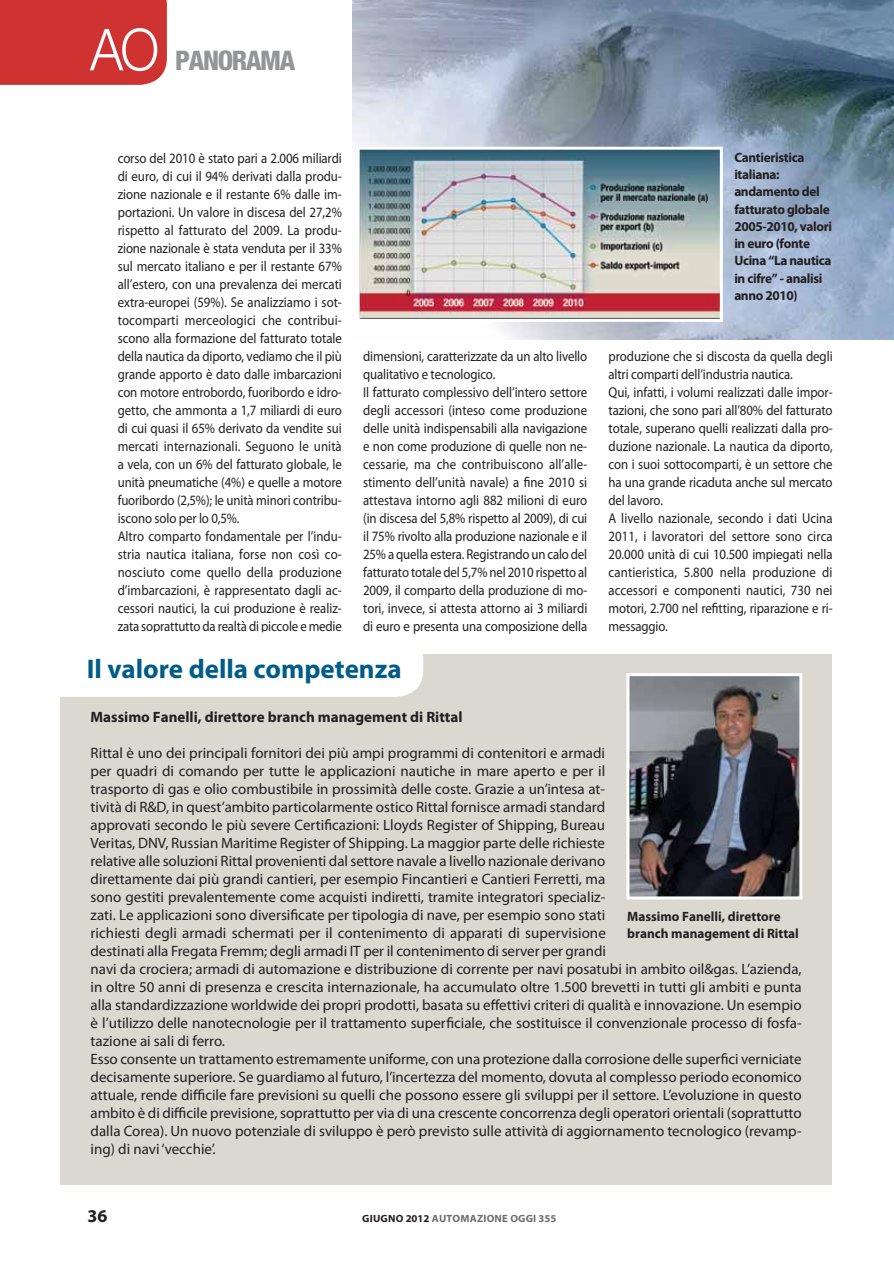
<style>
.page{position:relative;width:894px;height:1264px;background:#fff}
.page>*{position:absolute;margin:0;border:0;box-sizing:border-box;transform-origin:0 0}
.t1{font:700 27px "Myriad Pro";color:#005c88}
.t2{font:800 condensed 27px "Helvetica Neue LT";letter-spacing:-.05em;color:#939598}
.t3{font:700 18px "Myriad Pro";color:#231f20}
.t4{font:15px/18px "Myriad Pro";color:#231f20}
.t5{font:700 15px "Myriad Pro";color:#231f20}
.t6{font:14.25px/18px "Myriad Pro";letter-spacing:-.005em;color:#231f20;scale:.9 1}
.t7{font:700 13.5px/17.2px "Myriad Pro";letter-spacing:-.025em;color:#231f20}
.t8{font:700 13.5px/17.2px "Myriad Pro";color:#231f20}
.t9{font:700 10.5px "Myriad Pro";letter-spacing:.02em;color:#6d6e70}
.s1{font-weight:300;font-stretch:normal;font-size:57.9px;color:#fff}
.s2{color:#231f20}
</style>
<div class="page">
<img style="left:352px;top:0;width:541px;height:340px">
<div style="left:0;top:0;width:167px;height:85px;background:#ce3331"></div>
<div style="left:61px;top:654px;width:770px;height:531px;background:#dbd8d0"></div>
<div style="left:61px;top:654px;width:362px;height:43px;background:#fff"></div>
<img style="left:626px;top:673px;width:176px;height:226px">
<img style="left:356px;top:147px;width:366px;height:175px">
<h1 class="t2" style="left:90px;top:51px;width:207px"><span class="s1">AO</span> PANORAMA</h1>
<p class="t6" style="left:118px;top:151px;width:250px">corso del 2010 è stato pari a 2.006 miliardi di euro, di cui il 94% derivati dalla produ&shy;zione nazionale e il restante 6% dalle im&shy;portazioni. Un valore in discesa del 27,2% rispetto al fatturato del 2009. La produ&shy;zione nazionale è stata venduta per il 33% sul mercato italiano e per il restante 67% all’estero, con una prevalenza dei mercati extra-europei (59%). Se analizziamo i sot&shy;tocomparti merceologici che contribui&shy;scono alla formazione del fatturato totale della nautica da diporto, vediamo che il più grande apporto è dato dalle imbarcazioni con motore entrobordo, fuoribordo e idro&shy;getto, che ammonta a 1,7 miliardi di euro di cui quasi il 65% derivato da vendite sui mercati internazionali. Seguono le unità a vela, con un 6% del fatturato globale, le unità pneumatiche (4%) e quelle a motore fuoribordo (2,5%); le unità minori contribu&shy;iscono solo per lo 0,5%.<br>Altro comparto fondamentale per l’indu&shy;stria nautica italiana, forse non così co&shy;nosciuto come quello della produzione d’imbarcazioni, è rappresentato dagli ac&shy;cessori nautici, la cui produzione è realiz&shy;zata soprattutto da realtà di piccole e medie</p>
<p class="t7" style="left:734px;top:150px;width:99px">Cantieristica italiana: andamento del fatturato globale<br>2005-2010, valori in euro (fonte<br>Ucina “La nautica in cifre” - analisi anno 2010)</p>
<p class="t6" style="left:363px;top:349px;width:250px">dimensioni, caratterizzate da un alto livello qualitativo e tecnologico.<br>Il fatturato complessivo dell’intero settore degli accessori (inteso come produzione delle unità indispensabili alla navigazione e non come produzione di quelle non ne&shy;cessarie, ma che contribuiscono all’alle&shy;stimento dell’unità navale) a fine 2010 si attestava intorno agli 882 milioni di euro (in discesa del 5,8% rispetto al 2009), di cui il 75% rivolto alla produzione nazionale e il 25% a quella estera. Registrando un calo del fatturato totale del 5,7% nel 2010 rispetto al 2009, il comparto della produzione di mo&shy;tori, invece, si attesta attorno ai 3 miliardi di euro e presenta una composizione della</p>
<p class="t6" style="left:608px;top:349px;width:250px">produzione che si discosta da quella degli altri comparti dell’industria nautica.<br>Qui, infatti, i volumi realizzati dalle impor&shy;tazioni, che sono pari all’80% del fatturato totale, superano quelli realizzati dalla pro&shy;duzione nazionale. La nautica da diporto, con i suoi sottocomparti, è un settore che ha una grande ricaduta anche sul mercato del lavoro.<br>A livello nazionale, secondo i dati Ucina 2011, i lavoratori del settore sono circa 20.000 unità di cui 10.500 impiegati nella cantieristica, 5.800 nella produzione di accessori e componenti nautici, 730 nei motori, 2.700 nel refitting, riparazione e ri&shy;messaggio.</p>
<h1 class="t1" style="left:87px;top:659px;width:316px">Il valore della competenza</h1>
<p class="t5" style="left:91px;top:711px;width:373px">Massimo Fanelli, direttore branch management di Rittal</p>
<p class="t4" style="left:91px;top:746px;width:712px">Rittal è uno dei principali fornitori dei più ampi programmi di contenitori e armadi<br>per quadri di comando per tutte le applicazioni nautiche in mare aperto e per il<br>trasporto di gas e olio combustibile in prossimità delle coste. Grazie a un’intesa at-<br>tività di R&amp;D, in quest’ambito particolarmente ostico Rittal fornisce armadi standard<br>approvati secondo le più severe Certificazioni: Lloyds Register of Shipping, Bureau<br>Veritas, DNV, Russian Maritime Register of Shipping. La maggior parte delle richieste<br>relative alle soluzioni Rittal provenienti dal settore navale a livello nazionale derivano<br>direttamente dai più grandi cantieri, per esempio Fincantieri e Cantieri Ferretti, ma<br>sono gestiti prevalentemente come acquisti indiretti, tramite integratori specializ-<br>zati. Le applicazioni sono diversificate per tipologia di nave, per esempio sono stati<br>richiesti degli armadi schermati per il contenimento di apparati di supervisione<br>destinati alla Fregata Fremm; degli armadi IT per il contenimento di server per grandi<br>navi da crociera; armadi di automazione e distribuzione di corrente per navi posatubi in ambito oil&amp;gas. L’azienda, in oltre 50 anni di presenza e crescita internazionale, ha accumulato oltre 1.500 brevetti in tutti gli ambiti e punta alla standardizzazione worldwide dei propri prodotti, basata su effettivi criteri di qualità e innovazione. Un esempio è l’utilizzo delle nanotecnologie per il trattamento superficiale, che sostituisce il convenzionale processo di fosfa&shy;tazione ai sali di ferro.<br>Esso consente un trattamento estremamente uniforme, con una protezione dalla corrosione delle superfici verniciate decisamente superiore. Se guardiamo al futuro, l’incertezza del momento, dovuta al complesso periodo economico attuale, rende difficile fare previsioni su quelli che possono essere gli sviluppi per il settore. L’evoluzione in questo ambito è di difficile previsione, soprattutto per via di una crescente concorrenza degli operatori orientali (soprattutto dalla Corea). Un nuovo potenziale di sviluppo è però previsto sulle attività di aggiornamento tecnologico (revamp&shy;ing) di navi ‘vecchie’.</p>
<p class="t8" style="left:627px;top:909px;width:173px">Massimo Fanelli, direttore branch management di Rittal</p>
<p class="t3" style="left:87px;top:1209px;width:21px">36</p>
<p class="t9" style="left:362px;top:1215px;width:196px"><span class="s2">GIUGNO 2012</span> AUTOMAZIONE OGGI 355</p>
</div>
